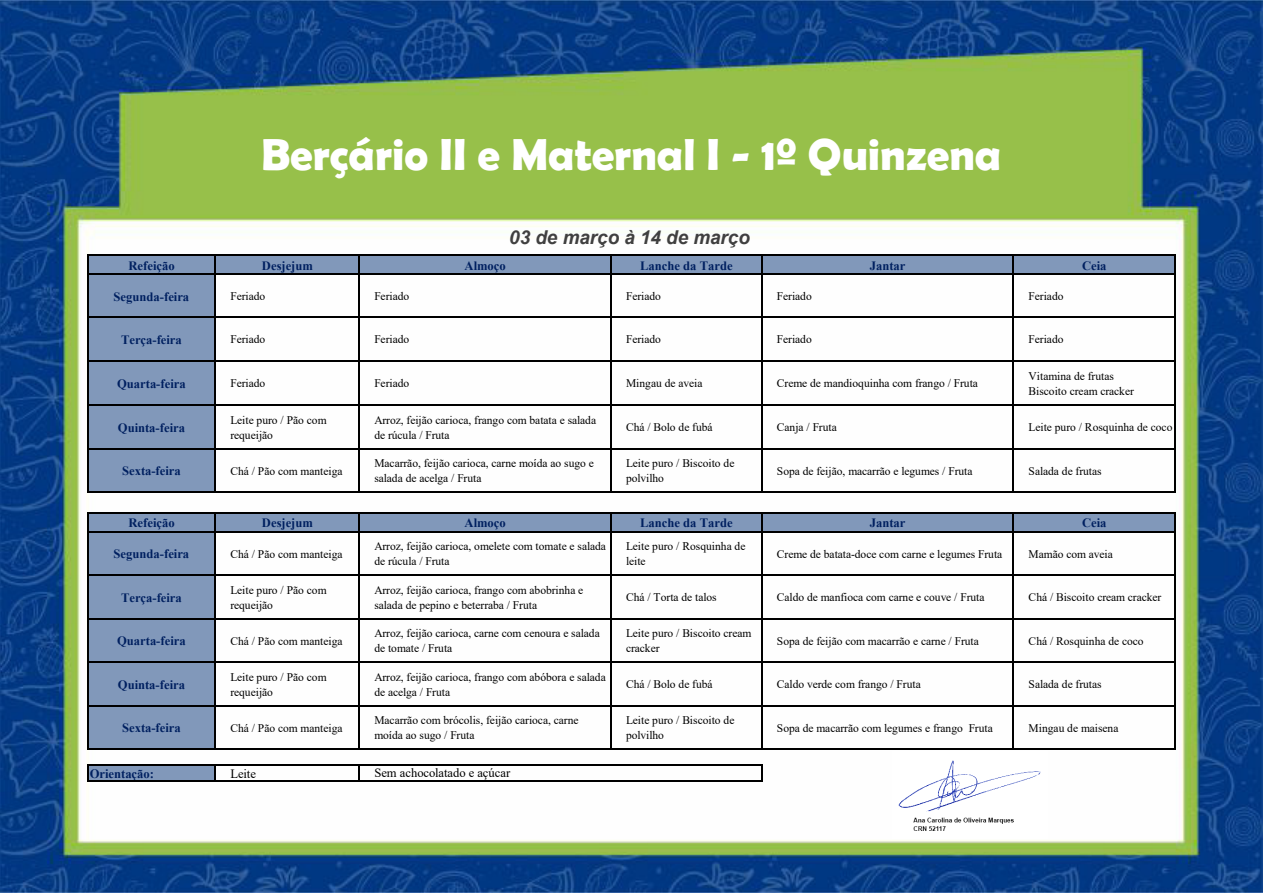
<style>
.page{position:relative;width:1263px;height:893px;background:#fff}
.page>*{position:absolute;margin:0;border:0;box-sizing:border-box;transform-origin:0 0}
.t1{font:700 45px "Berlin Sans FB Demi";color:#fff}
.t2{font:italic 700 19.05px "Arial";letter-spacing:-.005em;color:#404040}
.t3{font:700 12.75px "Times New Roman";color:#002060}
.t4{font:12.75px "Times New Roman";color:#000}
.t5{font:11.7px/14.7px "Times New Roman";letter-spacing:-.005em;color:#000}
</style>
<div class="page">
<img style="left:0;top:0;width:1263px;height:893px">
<div style="left:88px;top:255px;width:1087px;height:19px;background:#8198ba"></div>
<div style="left:88px;top:274px;width:127px;height:219px;background:#8198ba"></div>
<div style="left:88px;top:513px;width:1087px;height:19px;background:#8198ba"></div>
<div style="left:88px;top:532px;width:127px;height:217px;background:#8198ba"></div>
<div style="left:88px;top:765px;width:127px;height:16px;background:#8198ba"></div>
<hr style="left:87px;top:255px;width:1px;height:238px;background:#000">
<hr style="left:215px;top:256px;width:1px;height:237px;background:#000">
<hr style="left:359px;top:256px;width:1px;height:237px;background:#000">
<hr style="left:610px;top:256px;width:1px;height:237px;background:#000">
<hr style="left:761px;top:256px;width:1px;height:237px;background:#000">
<hr style="left:1013px;top:256px;width:1px;height:237px;background:#000">
<hr style="left:1174px;top:256px;width:1px;height:237px;background:#000">
<hr style="left:87px;top:513px;width:1px;height:237px;background:#000">
<hr style="left:215px;top:514px;width:1px;height:236px;background:#000">
<hr style="left:359px;top:514px;width:1px;height:236px;background:#000">
<hr style="left:761px;top:514px;width:1px;height:236px;background:#000">
<svg style="left:87px;top:764px;width:1px;height:18px"></svg>
<svg style="left:215px;top:765px;width:1px;height:16px"></svg>
<svg style="left:359px;top:765px;width:1px;height:16px"></svg>
<hr style="left:610px;top:514px;width:1px;height:236px;background:#000">
<svg style="left:761px;top:765px;width:1px;height:16px"></svg>
<hr style="left:1013px;top:514px;width:1px;height:236px;background:#000">
<hr style="left:1174px;top:514px;width:1px;height:236px;background:#000">
<hr style="left:88px;top:255px;width:1087px;height:1px;background:#000">
<hr style="left:88px;top:273px;width:1087px;height:1px;background:#000">
<hr style="left:88px;top:317px;width:1087px;height:1px;background:#000">
<hr style="left:88px;top:360px;width:1087px;height:1px;background:#000">
<hr style="left:88px;top:405px;width:1087px;height:1px;background:#000">
<hr style="left:88px;top:448px;width:1087px;height:1px;background:#000">
<hr style="left:88px;top:492px;width:1087px;height:1px;background:#000">
<hr style="left:88px;top:513px;width:1087px;height:1px;background:#000">
<hr style="left:88px;top:531px;width:1087px;height:1px;background:#000">
<hr style="left:88px;top:575px;width:1087px;height:1px;background:#000">
<hr style="left:88px;top:618px;width:1087px;height:1px;background:#000">
<hr style="left:88px;top:662px;width:1087px;height:1px;background:#000">
<hr style="left:88px;top:705px;width:1087px;height:1px;background:#000">
<hr style="left:88px;top:749px;width:1087px;height:1px;background:#000">
<hr style="left:88px;top:764px;width:674px;height:1px;background:#000">
<hr style="left:88px;top:781px;width:674px;height:1px;background:#000">
<img style="left:892px;top:752px;width:155px;height:87px">
<p class="t1" style="left:261px;top:128px;width:741px">Berçário II e Maternal I - 1º Quinzena</p>
<p class="t2" style="left:509px;top:224px;width:242px">03 de março à 14 de março</p>
<p class="t3" style="left:128px;top:256px;width:48px">Refeição</p>
<p class="t3" style="left:262px;top:256px;width:53px">Desjejum</p>
<p class="t3" style="left:465px;top:256px;width:43px">Almoço</p>
<p class="t3" style="left:640px;top:256px;width:94px">Lanche da Tarde</p>
<p class="t3" style="left:870px;top:256px;width:37px">Jantar</p>
<p class="t3" style="left:1082px;top:256px;width:26px">Ceia</p>
<p class="t3" style="left:114px;top:287px;width:77px">Segunda-feira</p>
<p class="t5" style="left:230px;top:288px;width:36px">Feriado</p>
<p class="t5" style="left:374px;top:288px;width:36px">Feriado</p>
<p class="t5" style="left:626px;top:288px;width:36px">Feriado</p>
<p class="t5" style="left:777px;top:288px;width:36px">Feriado</p>
<p class="t5" style="left:1028px;top:288px;width:36px">Feriado</p>
<p class="t3" style="left:121px;top:331px;width:62px">Terça-feira</p>
<p class="t5" style="left:230px;top:332px;width:36px">Feriado</p>
<p class="t5" style="left:374px;top:332px;width:36px">Feriado</p>
<p class="t5" style="left:626px;top:332px;width:36px">Feriado</p>
<p class="t5" style="left:777px;top:332px;width:36px">Feriado</p>
<p class="t5" style="left:1028px;top:332px;width:36px">Feriado</p>
<p class="t3" style="left:117px;top:375px;width:70px">Quarta-feira</p>
<p class="t5" style="left:230px;top:376px;width:36px">Feriado</p>
<p class="t5" style="left:374px;top:376px;width:36px">Feriado</p>
<p class="t5" style="left:626px;top:376px;width:78px">Mingau de aveia</p>
<p class="t5" style="left:777px;top:376px;width:203px">Creme de mandioquinha com frango / Fruta</p>
<p class="t5" style="left:1028px;top:368px;width:107px">Vitamina de frutas<br>Biscoito cream cracker</p>
<p class="t3" style="left:118px;top:418px;width:69px">Quinta-feira</p>
<p class="t5" style="left:230px;top:412px;width:98px">Leite puro / Pão com requeijão</p>
<p class="t5" style="left:374px;top:412px;width:223px">Arroz, feijão carioca, frango com batata e salada de rúcula / Fruta</p>
<p class="t5" style="left:626px;top:420px;width:88px">Chá / Bolo de fubá</p>
<p class="t5" style="left:777px;top:420px;width:61px">Canja / Fruta</p>
<p class="t5" style="left:1028px;top:420px;width:145px">Leite puro / Rosquinha de coco</p>
<p class="t3" style="left:122px;top:462px;width:60px">Sexta-feira</p>
<p class="t5" style="left:230px;top:463px;width:114px">Chá / Pão com manteiga</p>
<p class="t5" style="left:374px;top:456px;width:221px">Macarrão, feijão carioca, carne moída ao sugo e salada de acelga / Fruta</p>
<p class="t5" style="left:626px;top:456px;width:110px">Leite puro / Biscoito de polvilho</p>
<p class="t5" style="left:777px;top:463px;width:197px">Sopa de feijão, macarrão e legumes / Fruta</p>
<p class="t5" style="left:1028px;top:463px;width:75px">Salada de frutas</p>
<p class="t3" style="left:128px;top:514px;width:48px">Refeição</p>
<p class="t3" style="left:262px;top:514px;width:53px">Desjejum</p>
<p class="t3" style="left:465px;top:514px;width:43px">Almoço</p>
<p class="t3" style="left:640px;top:514px;width:94px">Lanche da Tarde</p>
<p class="t3" style="left:870px;top:514px;width:37px">Jantar</p>
<p class="t3" style="left:1082px;top:514px;width:26px">Ceia</p>
<p class="t3" style="left:114px;top:545px;width:77px">Segunda-feira</p>
<p class="t5" style="left:230px;top:546px;width:114px">Chá / Pão com manteiga</p>
<p class="t5" style="left:374px;top:539px;width:233px">Arroz, feijão carioca, omelete com tomate e salada de rúcula / Fruta</p>
<p class="t5" style="left:626px;top:539px;width:121px">Leite puro / Rosquinha de leite</p>
<p class="t5" style="left:777px;top:546px;width:227px">Creme de batata-doce com carne e legumes Fruta</p>
<p class="t5" style="left:1028px;top:546px;width:86px">Mamão com aveia</p>
<p class="t3" style="left:121px;top:588px;width:62px">Terça-feira</p>
<p class="t5" style="left:230px;top:582px;width:98px">Leite puro / Pão com requeijão</p>
<p class="t5" style="left:374px;top:582px;width:211px">Arroz, feijão carioca, frango com abobrinha e salada de pepino e beterraba / Fruta</p>
<p class="t5" style="left:626px;top:590px;width:92px">Chá / Torta de talos</p>
<p class="t5" style="left:777px;top:590px;width:209px">Caldo de manfioca com carne e couve / Fruta</p>
<p class="t5" style="left:1028px;top:590px;width:134px">Chá / Biscoito cream cracker</p>
<p class="t3" style="left:117px;top:632px;width:70px">Quarta-feira</p>
<p class="t5" style="left:230px;top:633px;width:114px">Chá / Pão com manteiga</p>
<p class="t5" style="left:374px;top:626px;width:227px">Arroz, feijão carioca, carne com cenoura e salada de tomate / Fruta</p>
<p class="t5" style="left:626px;top:626px;width:127px">Leite puro / Biscoito cream cracker</p>
<p class="t5" style="left:777px;top:633px;width:204px">Sopa de feijão com macarrão e carne / Fruta</p>
<p class="t5" style="left:1028px;top:633px;width:117px">Chá / Rosquinha de coco</p>
<p class="t3" style="left:118px;top:675px;width:69px">Quinta-feira</p>
<p class="t5" style="left:230px;top:669px;width:98px">Leite puro / Pão com requeijão</p>
<p class="t5" style="left:374px;top:669px;width:233px">Arroz, feijão carioca, frango com abóbora e salada de acelga / Fruta</p>
<p class="t5" style="left:626px;top:677px;width:88px">Chá / Bolo de fubá</p>
<p class="t5" style="left:777px;top:677px;width:145px">Caldo verde com frango / Fruta</p>
<p class="t5" style="left:1028px;top:677px;width:75px">Salada de frutas</p>
<p class="t3" style="left:122px;top:719px;width:60px">Sexta-feira</p>
<p class="t5" style="left:230px;top:720px;width:114px">Chá / Pão com manteiga</p>
<p class="t5" style="left:374px;top:713px;width:206px">Macarrão com brócolis, feijão carioca, carne moída ao sugo / Fruta</p>
<p class="t5" style="left:626px;top:713px;width:110px">Leite puro / Biscoito de polvilho</p>
<p class="t5" style="left:777px;top:720px;width:217px">Sopa de macarrão com legumes e frango Fruta</p>
<p class="t5" style="left:1028px;top:720px;width:91px">Mingau de maisena</p>
<p class="t3" style="left:90px;top:764px;width:66px">Orientação:</p>
<p class="t4" style="left:231px;top:764px;width:27px">Leite</p>
<p class="t4" style="left:374px;top:764px;width:137px">Sem achocolatado e açúcar</p>
</div>
